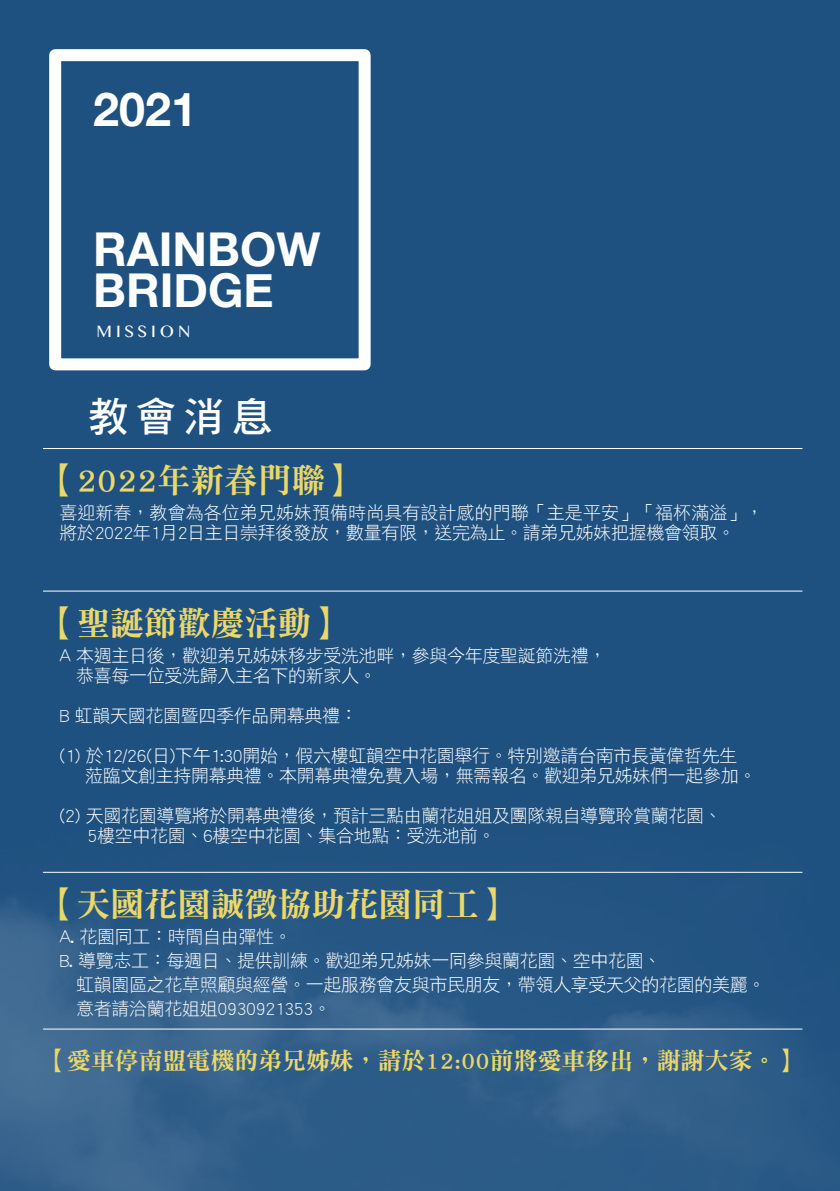
<style>
.page{position:relative;width:840px;height:1191px;background:#fff}
.page>*{position:absolute;margin:0;border:0;box-sizing:border-box;transform-origin:0 0}
.t1{font:700 46.6px/41px "Helvetica Neue";color:#fff}
.t2{font:40.6px "DF Hei Std W7";color:#fff}
.t3{font:33.4px "DF Ming Std W9";color:#ecd869}
.t4{font:23.8px "DF Ming Std W9";color:#ecd869}
.t5{font:18px/20px "DF Hei Std W3";letter-spacing:-.02em;color:#fff}
.t6{font:16.6px "Gurmukhi MN";letter-spacing:.24em;color:#fff}
</style>
<div class="page">
<div style="left:0;top:0;width:839px;height:1191px;background:#1f5180"></div>
<img style="left:0;top:871px;width:838px;height:320px">
<div style="left:49px;top:49px;width:321px;height:321px;border:12px solid #fff"></div>
<hr style="left:43px;top:591px;width:758px;height:1px;background:#fff">
<hr style="left:43px;top:448px;width:758px;height:1px;background:#fff">
<hr style="left:43px;top:872px;width:758px;height:1px;background:#fff">
<hr style="left:43px;top:1028px;width:758px;height:1px;background:#fff">
<h1 class="t1" style="left:93px;top:90px;width:105px">2021</h1>
<h1 class="t1" style="left:93px;top:230px;width:228px">RAINBOW<br>BRIDGE</h1>
<p class="t6" style="left:96px;top:322px;width:95px">MISSION</p>
<h2 class="t2" style="left:88px;top:395px;width:186px">教會消息</h2>
<h3 class="t3" style="left:43px;top:462px;width:316px">【2022年新春門聯】</h3>
<p class="t5" style="left:59px;top:502px;width:705px">喜迎新春，教會為各位弟兄姊妹預備時尚具有設計感的門聯「主是平安」「福杯滿溢」，將於2022年1月2日主日崇拜後發放，數量有限，送完為止。請弟兄姊妹把握機會領取。</p>
<h3 class="t3" style="left:43px;top:605px;width:303px">【聖誕節歡慶活動】</h3>
<p class="t5" style="left:76px;top:645px;width:531px;text-indent:-17px">A 本週主日後，歡迎弟兄姊妹移步受洗池畔，參與今年度聖誕節洗禮，恭喜每一位受洗歸入主名下的新家人。</p>
<p class="t5" style="left:59px;top:705px;width:300px">B 虹韻天國花園暨四季作品開幕典禮：</p>
<p class="t5" style="left:85px;top:745px;width:672px;text-indent:-26px">(1) 於12/26(日)下午1:30開始，假六樓虹韻空中花園舉行。特別邀請台南市長黃偉哲先生蒞臨文創主持開幕典禮。本開幕典禮免費入場，無需報名。歡迎弟兄姊妹們一起參加。</p>
<p class="t5" style="left:87px;top:805px;width:635px;text-indent:-28px">(2) 天國花園導覽將於開幕典禮後，預計三點由蘭花姐姐及團隊親自導覽聆賞蘭花園、<br>5樓空中花園、6樓空中花園、集合地點：受洗池前。</p>
<h3 class="t3" style="left:43px;top:886px;width:470px">【天國花園誠徵協助花園同工】</h3>
<p class="t5" style="left:59px;top:926px;width:234px">A. 花園同工：時間自由彈性。</p>
<p class="t5" style="left:59px;top:950px;width:603px">B. 導覽志工：每週日、提供訓練。歡迎弟兄姊妹一同參與蘭花園、空中花園、</p>
<p class="t5" style="left:76px;top:974px;width:690px">虹韻園區之花草照顧與經營。一起服務會友與市民朋友，帶領人享受天父的花園的美麗。</p>
<p class="t5" style="left:76px;top:998px;width:256px">意者請洽蘭花姐姐0930921353。</p>
<h3 class="t4" style="left:43px;top:1048px;width:758px">【愛車停南盟電機的弟兄姊妹，請於12:00前將愛車移出，謝謝大家。】</h3>
</div>
